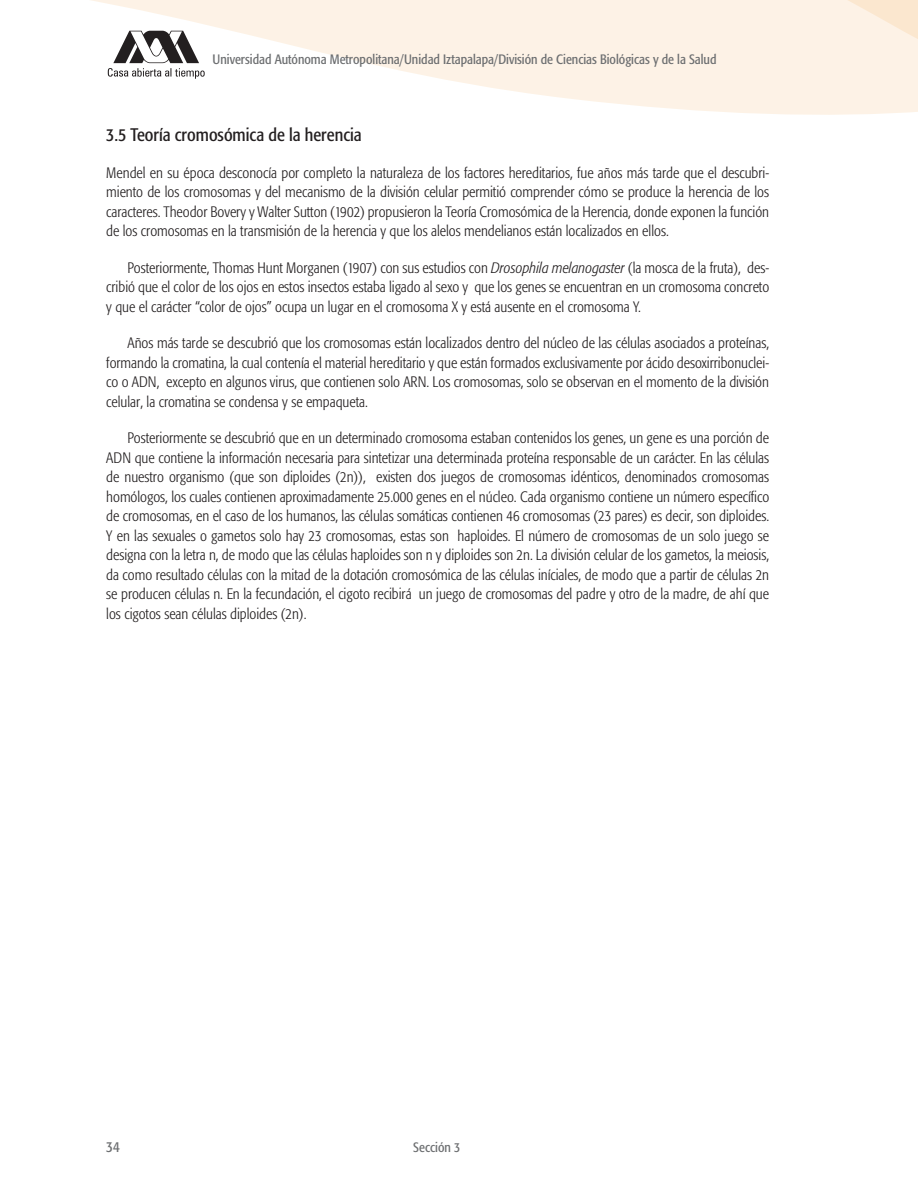
<style>
.page{position:relative;width:918px;height:1188px;background:#fff}
.page>*{position:absolute;margin:0;border:0;box-sizing:border-box;transform-origin:0 0}
.subcabeza12_pts{font:condensed 18px "Formata";color:#231f20}
.texto_sangria{font:300 condensed 15px/19.5px "Formata";color:#231f20;text-align:justify}
._1er_parrafo{font:300 condensed 15px/19.5px "Formata";color:#231f20;text-align:justify}
.t1{font:condensed 15px "Formata";color:#6d6f71}
.t2{font:condensed 13.5px "Formata";color:#6d6f71}
.s1{font-style:italic}
</style>
<div class="page">
<svg style="left:91px;top:0;width:827px;height:115px"></svg>
<svg style="left:387px;top:0;width:531px;height:111px;background:#fdf2e7"></svg>
<svg style="left:108px;top:31px;width:97px;height:48px"></svg>
<p class="t2" style="left:213px;top:51px;width:505px">Universidad Autónoma Metropolitana/Unidad Iztapalapa/División de Ciencias Biológicas y de la Salud</p>
<p class="subcabeza12_pts" style="left:106px;top:124px;width:257px">3.5 Teoría cromosómica de la herencia</p>
<p class="_1er_parrafo" style="left:106px;top:163px;width:664px">Mendel en su época desconocía por completo la naturaleza de los factores hereditarios, fue años más tarde que el descubri&shy;miento de los cromosomas y del mecanismo de la división celular permitió comprender cómo se produce la herencia de los caracteres. Theodor Bovery y Walter Sutton (1902) propusieron la Teoría Cromosómica de la Herencia, donde exponen la función de los cromosomas en la transmisión de la herencia y que los alelos mendelianos están localizados en ellos.</p>
<p class="texto_sangria" style="left:106px;top:258px;width:665px;text-indent:21px">Posteriormente, Thomas Hunt Morganen (1907) con sus estudios con <span class="s1">Drosophila melanogaster</span> (la mosca de la fruta), des&shy;cribió que el color de los ojos en estos insectos estaba ligado al sexo y que los genes se encuentran en un cromosoma concreto y que el carácter “color de ojos” ocupa un lugar en el cromosoma X y está ausente en el cromosoma Y.</p>
<p class="texto_sangria" style="left:106px;top:333px;width:664px;text-indent:21px">Años más tarde se descubrió que los cromosomas están localizados dentro del núcleo de las células asociados a proteínas, formando la cromatina, la cual contenía el material hereditario y que están formados exclusivamente por ácido desoxirribonuclei&shy;co o ADN, excepto en algunos virus, que contienen solo ARN. Los cromosomas, solo se observan en el momento de la división celular, la cromatina se condensa y se empaqueta.</p>
<p class="texto_sangria" style="left:106px;top:428px;width:664px;text-indent:21px">Posteriormente se descubrió que en un determinado cromosoma estaban contenidos los genes, un gene es una porción de ADN que contiene la información necesaria para sintetizar una determinada proteína responsable de un carácter. En las células de nuestro organismo (que son diploides (2n)), existen dos juegos de cromosomas idénticos, denominados cromosomas homólogos, los cuales contienen aproximadamente 25.000 genes en el núcleo. Cada organismo contiene un número específico de cromosomas, en el caso de los humanos, las células somáticas contienen 46 cromosomas (23 pares) es decir, son diploides.<br>Y en las sexuales o gametos solo hay 23 cromosomas, estas son haploides. El número de cromosomas de un solo juego se designa con la letra n, de modo que las células haploides son n y diploides son 2n. La división celular de los gametos, la meiosis, da como resultado células con la mitad de la dotación cromosómica de las células iníciales, de modo que a partir de células 2n se producen células n. En la fecundación, el cigoto recibirá un juego de cromosomas del padre y otro de la madre, de ahí que los cigotos sean células diploides (2n).</p>
<p class="t1" style="left:106px;top:1138px;width:15px">34</p>
<p class="t2" style="left:413px;top:1139px;width:48px">Sección 3</p>
</div>
